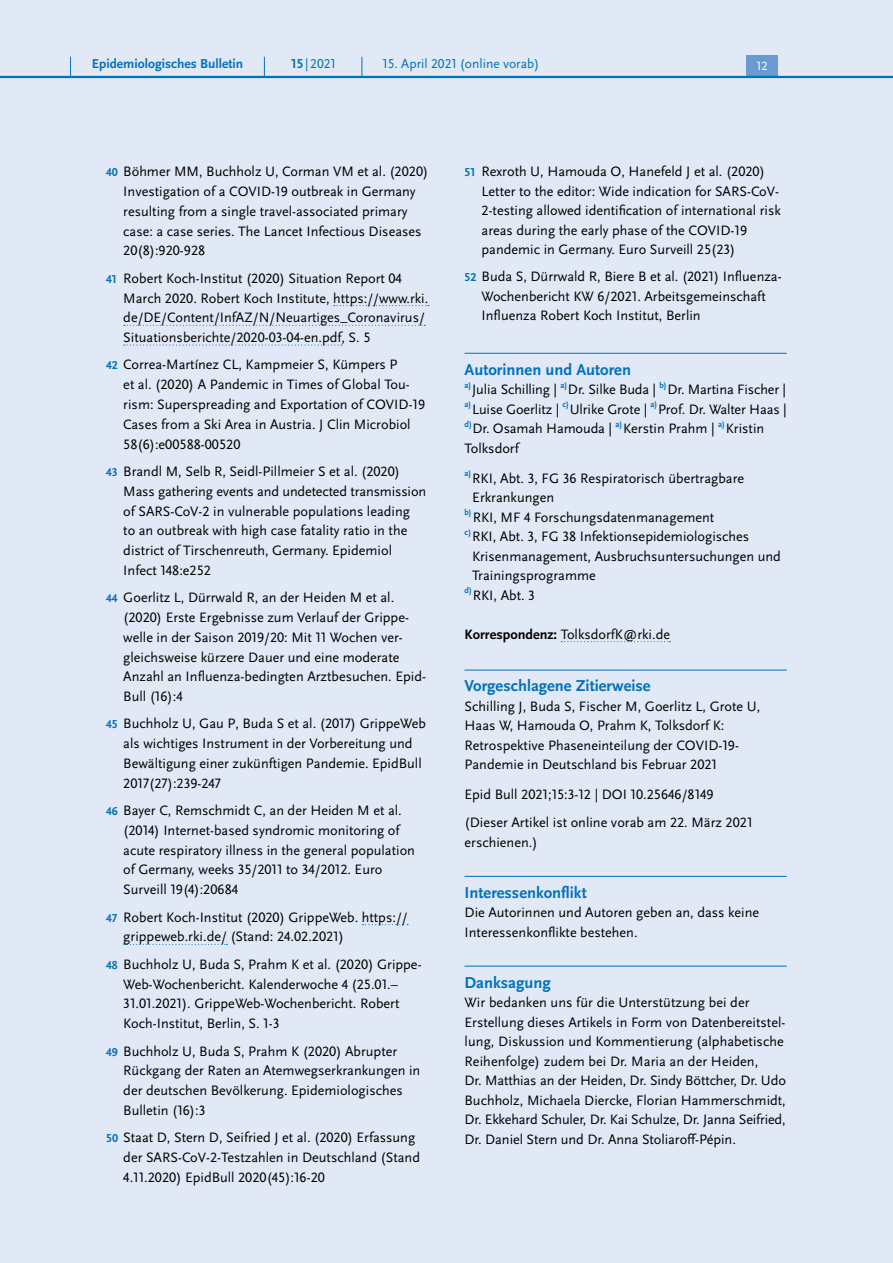
<style>
.page{position:relative;width:893px;height:1263px;background:#fff}
.page>*{position:absolute;margin:0;border:0;box-sizing:border-box;transform-origin:0 0}
.H4_-_Anhang_allerers{font:700 16.5px "Scala Sans Pro";color:#0072bc}
.P_-_Anhang{font:14.25px/19.8px "Scala Sans Pro";color:#000}
.t1{font:13.5px "Scala Sans Pro";color:#0072bc}
.t2{font:700 13.5px "Scala Sans Pro";color:#0072bc}
.t3{font:12.45px "Scala Sans Pro";color:#fff}
.s1{font-weight:700}
.s2{font-weight:700;font-size:12px;color:#0072bc}
</style>
<div class="page">
<div style="left:0;top:77px;width:893px;height:1186px;background:#e1e8f6"></div>
<svg style="left:334px;top:305px;width:95px;height:1px"></svg>
<svg style="left:124px;top:325px;width:301px;height:1px"></svg>
<svg style="left:124px;top:345px;width:218px;height:1px"></svg>
<svg style="left:362px;top:924px;width:46px;height:1px"></svg>
<svg style="left:124px;top:944px;width:103px;height:1px"></svg>
<hr style="left:465px;top:353px;width:322px;height:1px;background:#0072bc">
<svg style="left:561px;top:641px;width:110px;height:1px"></svg>
<hr style="left:465px;top:670px;width:322px;height:1px;background:#0072bc">
<hr style="left:465px;top:876px;width:322px;height:1px;background:#0072bc">
<hr style="left:465px;top:966px;width:322px;height:1px;background:#0072bc">
<div style="left:0;top:0;width:893px;height:77px;background:#e1e8f6"></div>
<div style="left:746px;top:55px;width:32px;height:21px;background:#679bd2"></div>
<hr style="left:0;top:76px;width:893px;height:2px;background:#0072bc">
<svg style="left:70px;top:57px;width:1px;height:19px"></svg>
<svg style="left:264px;top:57px;width:1px;height:19px"></svg>
<svg style="left:362px;top:57px;width:1px;height:19px"></svg>
<p class="t2" style="left:92px;top:55px;width:153px">Epidemiologisches Bulletin</p>
<p class="t1" style="left:291px;top:55px;width:46px"><span class="s1">15</span>|2021</p>
<p class="t1" style="left:383px;top:55px;width:158px">15. April 2021 (online vorab)</p>
<p class="t3" style="left:757px;top:59px;width:13px">12</p>
<p class="P_-_Anhang" style="left:123px;top:162px;width:306px;text-indent:-17px"><span class="s2">40</span> Böhmer MM, Buchholz U, Corman VM et al. (2020)<br>Investigation of a COVID-19 outbreak in Germany resulting from a single travel-associated primary case: a case series. The Lancet Infectious Diseases 20(8):920-928</p>
<p class="P_-_Anhang" style="left:123px;top:268px;width:307px;text-indent:-17px"><span class="s2">41</span> Robert Koch-Institut (2020) Situation Report 04<br>March 2020. Robert Koch Institute, https://www.rki. de/DE/Content/InfAZ/N/Neuartiges_Coronavirus/ Situationsberichte/2020-03-04-en.pdf, S. 5</p>
<p class="P_-_Anhang" style="left:123px;top:355px;width:303px;text-indent:-17px"><span class="s2">42</span> Correa-Martínez CL, Kampmeier S, Kümpers P<br>et al. (2020) A Pandemic in Times of Global Tou&shy;rism: Superspreading and Exportation of COVID-19<br>Cases from a Ski Area in Austria. J Clin Microbiol 58(6):e00588-00520</p>
<p class="P_-_Anhang" style="left:123px;top:461px;width:304px;text-indent:-17px"><span class="s2">43</span> Brandl M, Selb R, Seidl-Pillmeier S et al. (2020)<br>Mass gathering events and undetected transmission of SARS-CoV-2 in vulnerable populations leading<br>to an outbreak with high case fatality ratio in the district of Tirschenreuth, Germany. Epidemiol Infect 148:e252</p>
<p class="P_-_Anhang" style="left:123px;top:588px;width:304px;text-indent:-17px"><span class="s2">44</span> Goerlitz L, Dürrwald R, an der Heiden M et al. (2020) Erste Ergebnisse zum Verlauf der Grippe&shy;welle in der Saison 2019/20: Mit 11 Wochen ver&shy;gleichsweise kürzere Dauer und eine moderate Anzahl an Influenza-bedingten Arztbesuchen. Epid-Bull (16):4</p>
<p class="P_-_Anhang" style="left:123px;top:714px;width:304px;text-indent:-17px"><span class="s2">45</span> Buchholz U, Gau P, Buda S et al. (2017) GrippeWeb als wichtiges Instrument in der Vorbereitung und Bewältigung einer zukünftigen Pandemie. EpidBull 2017(27):239-247</p>
<p class="P_-_Anhang" style="left:123px;top:800px;width:293px;text-indent:-17px"><span class="s2">46</span> Bayer C, Remschmidt C, an der Heiden M et al. (2014) Internet-based syndromic monitoring of acute respiratory illness in the general population of Germany, weeks 35/2011 to 34/2012. Euro Surveill 19(4):20684</p>
<p class="P_-_Anhang" style="left:123px;top:907px;width:286px;text-indent:-17px"><span class="s2">47</span> Robert Koch-Institut (2020) GrippeWeb. https:// grippeweb.rki.de/ (Stand: 24.02.2021)</p>
<p class="P_-_Anhang" style="left:123px;top:954px;width:300px;text-indent:-17px"><span class="s2">48</span> Buchholz U, Buda S, Prahm K et al. (2020) Grippe-Web-Wochenbericht. Kalenderwoche 4 (25.01.– 31.01.2021). GrippeWeb-Wochenbericht. Robert Koch-Institut, Berlin, S. 1-3</p>
<p class="P_-_Anhang" style="left:123px;top:1041px;width:298px;text-indent:-17px"><span class="s2">49</span> Buchholz U, Buda S, Prahm K (2020) Abrupter Rückgang der Raten an Atemwegserkrankungen in der deutschen Bevölkerung. Epidemiologisches Bulletin (16):3</p>
<p class="P_-_Anhang" style="left:123px;top:1128px;width:298px;text-indent:-17px"><span class="s2">50</span> Staat D, Stern D, Seifried J et al. (2020) Erfassung der SARS-CoV-2-Testzahlen in Deutschland (Stand<br>4.11.2020) EpidBull 2020(45):16-20</p>
<p class="P_-_Anhang" style="left:482px;top:162px;width:301px;text-indent:-17px"><span class="s2">51</span> Rexroth U, Hamouda O, Hanefeld J et al. (2020)<br>Letter to the editor: Wide indication for SARS-CoV-2-testing allowed identification of international risk areas during the early phase of the COVID-19 pandemic in Germany. Euro Surveill 25(23)</p>
<p class="P_-_Anhang" style="left:482px;top:267px;width:302px;text-indent:-17px"><span class="s2">52</span> Buda S, Dürrwald R, Biere B et al. (2021) Influenza-<br>Wochenbericht KW 6/2021. Arbeitsgemeinschaft<br>Influenza Robert Koch Institut, Berlin</p>
<h4 class="H4_-_Anhang_allerers" style="left:465px;top:360px;width:168px">Autorinnen und Autoren</h4>
<p class="P_-_Anhang" style="left:465px;top:380px;width:324px"><sup>a)</sup>Julia Schilling | <sup>a)</sup>Dr. Silke Buda | <sup>b)</sup>Dr. Martina Fischer | <sup>a)</sup>Luise Goerlitz | <sup>c)</sup>Ulrike Grote | <sup>a)</sup>Prof. Dr. Walter Haas | <sup>d)</sup>Dr. Osamah Hamouda | <sup>a)</sup>Kerstin Prahm | <sup>a)</sup>Kristin Tolksdorf</p>
<p class="P_-_Anhang" style="left:472px;top:468px;width:273px;text-indent:-8px"><sup>a)</sup> RKI, Abt. 3, FG 36 Respiratorisch übertragbare<br>Erkrankungen</p>
<p class="P_-_Anhang" style="left:465px;top:507px;width:251px"><sup>b)</sup> RKI, MF 4 Forschungsdatenmanagement</p>
<p class="P_-_Anhang" style="left:472px;top:527px;width:310px;text-indent:-7px"><sup>c)</sup> RKI, Abt. 3, FG 38 Infektionsepidemiologisches<br>Krisenmanagement, Ausbruchsuntersuchungen und<br>Trainingsprogramme</p>
<p class="P_-_Anhang" style="left:465px;top:585px;width:72px"><sup>d)</sup> RKI, Abt. 3</p>
<p class="P_-_Anhang" style="left:465px;top:624px;width:207px"><span class="s1">Korrespondenz:</span> TolksdorfK@rki.de</p>
<h4 class="H4_-_Anhang_allerers" style="left:465px;top:676px;width:188px">Vorgeschlagene Zitierweise</h4>
<p class="P_-_Anhang" style="left:465px;top:696px;width:297px">Schilling J, Buda S, Fischer M, Goerlitz L, Grote U, Haas W, Hamouda O, Prahm K, Tolksdorf K:<br>Retrospektive Phaseneinteilung der COVID-19- Pandemie in Deutschland bis Februar 2021</p>
<p class="P_-_Anhang" style="left:465px;top:785px;width:251px">Epid Bull 2021;15:3-12 | DOI 10.25646/8149</p>
<p class="P_-_Anhang" style="left:465px;top:813px;width:289px">(Dieser Artikel ist online vorab am 22. März 2021 erschienen.)</p>
<h4 class="H4_-_Anhang_allerers" style="left:465px;top:883px;width:124px">Interessenkonflikt</h4>
<p class="P_-_Anhang" style="left:465px;top:903px;width:296px">Die Autorinnen und Autoren geben an, dass keine<br>Interessenkonflikte bestehen.</p>
<h4 class="H4_-_Anhang_allerers" style="left:465px;top:972px;width:88px">Danksagung</h4>
<p class="P_-_Anhang" style="left:465px;top:992px;width:323px">Wir bedanken uns für die Unterstützung bei der Erstellung dieses Artikels in Form von Datenbereitstel&shy;lung, Diskussion und Kommentierung (alphabetische Reihenfolge) zudem bei Dr. Maria an der Heiden,<br>Dr. Matthias an der Heiden, Dr. Sindy Böttcher, Dr. Udo Buchholz, Michaela Diercke, Florian Hammerschmidt, Dr. Ekkehard Schuler, Dr. Kai Schulze, Dr. Janna Seifried, Dr. Daniel Stern und Dr. Anna Stoliaroff-Pépin.</p>
</div>
